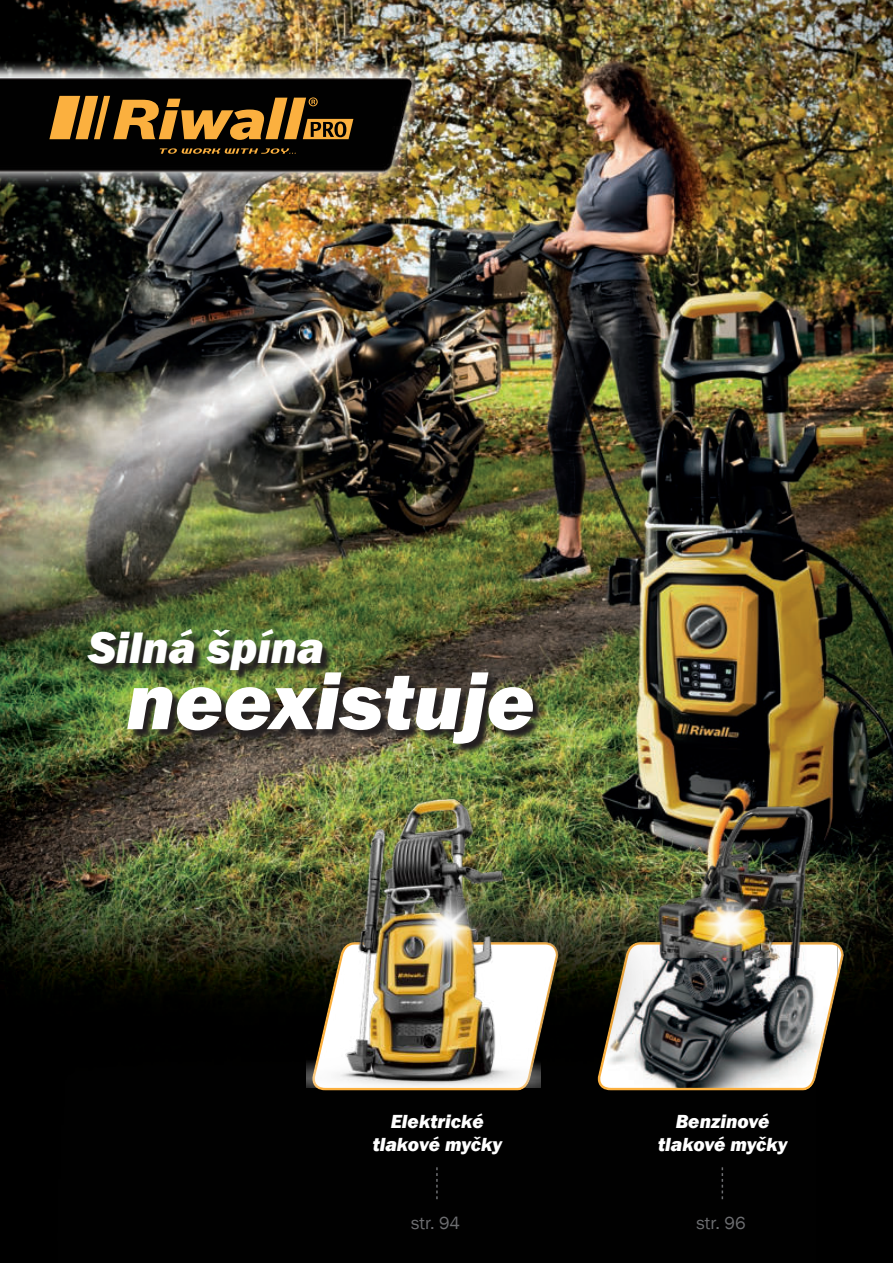
<style>
.page{position:relative;width:893px;height:1263px;background:#fff}
.page>*{position:absolute;margin:0;border:0;box-sizing:border-box;transform-origin:0 0}
.t1{font:italic 800 83.25px "Franklin Gothic";color:#fff}
.t2{font:italic 800 45.3px "Franklin Gothic";color:#fff}
.t3{font:italic 800 19.5px/23.4px "Franklin Gothic";color:#fff;text-align:center}
.t4{font:18px "Franklin Gothic";color:#6d6e71}
</style>
<div class="page">
<img style="left:0;top:0;width:893px;height:1263px">
<svg style="left:812px;top:939px;width:34px;height:152px"></svg>
<svg style="left:694px;top:958px;width:118px;height:133px;background:#707170"></svg>
<svg style="left:722px;top:1167px;width:1px;height:32px"></svg>
<img style="left:190px;top:871px;width:504px;height:220px">
<svg style="left:526px;top:939px;width:34px;height:152px;fill:#010101"></svg>
<div style="left:311px;top:941px;width:215px;height:150px;background:#fbb03f"></div>
<svg style="left:436px;top:1167px;width:2px;height:32px"></svg>
<img style="left:129px;top:674px;width:415px;height:80px">
<svg style="left:89px;top:632px;width:244px;height:49px;background:#495d30"></svg>
<img style="left:597px;top:789px;width:241px;height:169px">
<img style="left:660px;top:867px;width:121px;height:122px">
<img style="left:0;top:62px;width:427px;height:127px">
<svg style="left:160px;top:148px;width:136px;height:6px"></svg>
<svg style="left:49px;top:96px;width:304px;height:44px;background:#7e581f"></svg>
<img style="left:306px;top:794px;width:234px;height:294px">
<img style="left:378px;top:871px;width:121px;height:122px">
<h2 class="t2" style="left:88px;top:618px;width:238px">Silná špína</h2>
<h1 class="t1" style="left:126px;top:667px;width:410px">neexistuje</h1>
<p class="t3" style="left:373px;top:1110px;width:131px">Elektrické tlakové myčky</p>
<p class="t4" style="left:411px;top:1212px;width:50px">str. 94</p>
<p class="t3" style="left:658px;top:1110px;width:131px">Benzinové tlakové myčky</p>
<p class="t4" style="left:697px;top:1212px;width:50px">str. 96</p>
</div>
